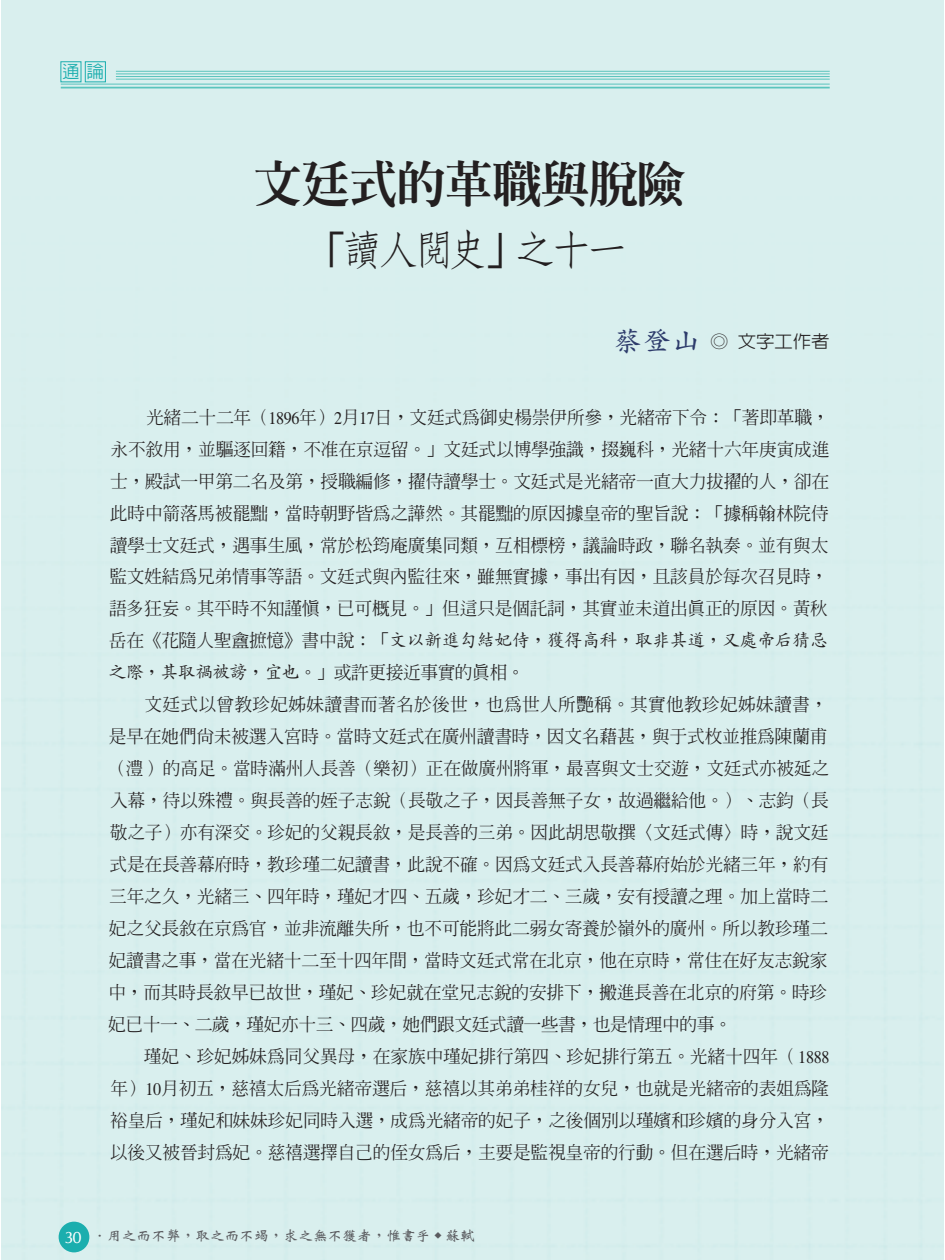
<style>
.page{position:relative;width:945px;height:1260px;background:#fff}
.page>*{position:absolute;margin:0;border:0;box-sizing:border-box;transform-origin:0 0}
.t1{font:49px "AR Ming B5 Heavy E Ten B5 H";letter-spacing:-.02em;color:#231f20}
.t2{font:42px "AR Fang Song B5 Medium E Ten B5 H";letter-spacing:-.145em;color:#231f20}
.t3{font:17.85px/32px "AR Ming B5 Medium E Ten B5 H";letter-spacing:-.02em;color:#231f20;text-align:justify}
.t4{font:17.85px/31.8px "AR Kai B5 Medium E Ten B5 H";letter-spacing:-.02em;color:#231f20}
.t5{font:17.5px "AR New Hei B5 HK Medium E Ten B5 H";color:#231f20;scale:1.05 1}
.t6{font:17.5px "AR Hei B5 Medium E Ten B5 H";color:#1baeae}
.t7{font:14px "AR Wei Bei B5 Bold E Ten B5 H";color:#5a5b5f;scale:1.05 1}
.s1{font-family:"AR Kai B5 HK Bold E Ten B5 H";font-size:26.25px;color:#2d3b6b}
.s2{font-family:"Times"}
.s3{font-family:"AR Ming B5 Medium E Ten B5 H"}
.s4{font-family:"CG Omega";font-size:16.62px;color:#fff}
</style>
<div class="page">
<div style="left:1px;top:0;width:943px;height:1260px;background:#d9efee"></div>
<svg style="left:60px;top:61px;width:46px;height:21px"></svg>
<hr style="left:61px;top:87px;width:769px;height:1px;background:#5ac4bd">
<hr style="left:61px;top:84px;width:769px;height:1px;background:#5ac4bd">
<hr style="left:116px;top:79px;width:714px;height:1px;background:#5ac4bd">
<hr style="left:116px;top:76px;width:714px;height:1px;background:#5ac4bd">
<hr style="left:116px;top:74px;width:714px;height:1px;background:#5ac4bd">
<hr style="left:116px;top:71px;width:714px;height:1px;background:#5ac4bd">
<p class="t6" style="left:62px;top:65px;width:43px">通論</p>
<h1 class="t1" style="left:254px;top:165px;width:434px">文廷式的革職與脫險</h1>
<h2 class="t2" style="left:305px;top:234px;width:325px">「讀人閱史」之十一</h2>
<p class="t5" style="left:614px;top:335px;width:207px"><span class="s1">蔡登山</span> ◎ 文字工作者</p>
<p class="t3" style="left:109px;top:404px;width:722px;text-indent:37px">光緒二十二年（<span class="s2">1896</span>年）<span class="s2">2</span>月<span class="s2">17</span>日，文廷式為御史楊崇伊所參，光緒帝下令：「著即革職，永不敘用，並驅逐回籍，不准在京逗留。」文廷式以博學強識，掇巍科，光緒十六年庚寅成進士，殿試一甲第二名及第，授職編修，擢侍讀學士。文廷式是光緒帝一直大力拔擢的人，卻在此時中箭落馬被罷黜，當時朝野皆為之譁然。其罷黜的原因據皇帝的聖旨說：「據稱翰林院侍讀學士文廷式，遇事生風，常於松筠庵廣集同類，互相標榜，議論時政，聯名執奏。並有與太監文姓結為兄弟情事等語。文廷式與內監往來，雖無實據，事出有因，且該員於每次召見時，語多狂妄。其平時不知謹慎，已可概見。」但這只是個託詞，其實並未道出真正的原因。黃秋</p>
<p class="t4" style="left:109px;top:627px;width:721px"><span class="s3">岳在《花隨人聖盦摭憶》書中說：「</span>文以新進勾結妃侍，獲得高科，取非其道，又處帝后猜忌之際，其取禍被謗，宜也。<span class="s3">」或許更接近事實的真相。</span></p>
<p class="t3" style="left:108px;top:690px;width:723px;text-indent:36px">文廷式以曾教珍妃姊妹讀書而著名於後世，也為世人所艷稱。其實他教珍妃姊妹讀書，是早在她們尚未被選入宮時。當時文廷式在廣州讀書時，因文名藉甚，與于式枚並推為陳蘭甫（澧）的高足。當時滿州人長善（樂初）正在做廣州將軍，最喜與文士交遊，文廷式亦被延之入幕，待以殊禮。與長善的姪子志銳（長敬之子，因長善無子女，故過繼給他。）、志鈞（長敬之子）亦有深交。珍妃的父親長敘，是長善的三弟。因此胡思敬撰〈文廷式傳〉時，說文廷式是在長善幕府時，教珍瑾二妃讀書，此說不確。因為文廷式入長善幕府始於光緒三年，約有三年之久，光緒三、四年時，瑾妃才四、五歲，珍妃才二、三歲，安有授讀之理。加上當時二妃之父長敘在京為官，並非流離失所，也不可能將此二弱女寄養於嶺外的廣州。所以教珍瑾二妃讀書之事，當在光緒十二至十四年間，當時文廷式常在北京，他在京時，常住在好友志銳家中，而其時長敘早已故世，瑾妃、珍妃就在堂兄志銳的安排下，搬進長善在北京的府第。時珍妃已十一、二歲，瑾妃亦十三、四歲，她們跟文廷式讀一些書，也是情理中的事。</p>
<p class="t3" style="left:110px;top:1043px;width:721px;text-indent:34px">瑾妃、珍妃姊妹為同父異母，在家族中瑾妃排行第四、珍妃排行第五。光緒十四年（<span class="s2">1888</span>年）<span class="s2">10</span>月初五，慈禧太后為光緒帝選后，慈禧以其弟弟桂祥的女兒，也就是光緒帝的表姐為隆裕皇后，瑾妃和妹妹珍妃同時入選，成為光緒帝的妃子，之後個別以瑾嬪和珍嬪的身分入宮，以後又被晉封為妃。慈禧選擇自己的侄女為后，主要是監視皇帝的行動。但在選后時，光緒帝</p>
<p class="t7" style="left:64px;top:1230px;width:392px"><span class="s4">30</span> ．用之而不弊，取之而不竭，求之無不獲者，惟書乎 <sup>◆</sup> 蘇軾</p>
</div>
